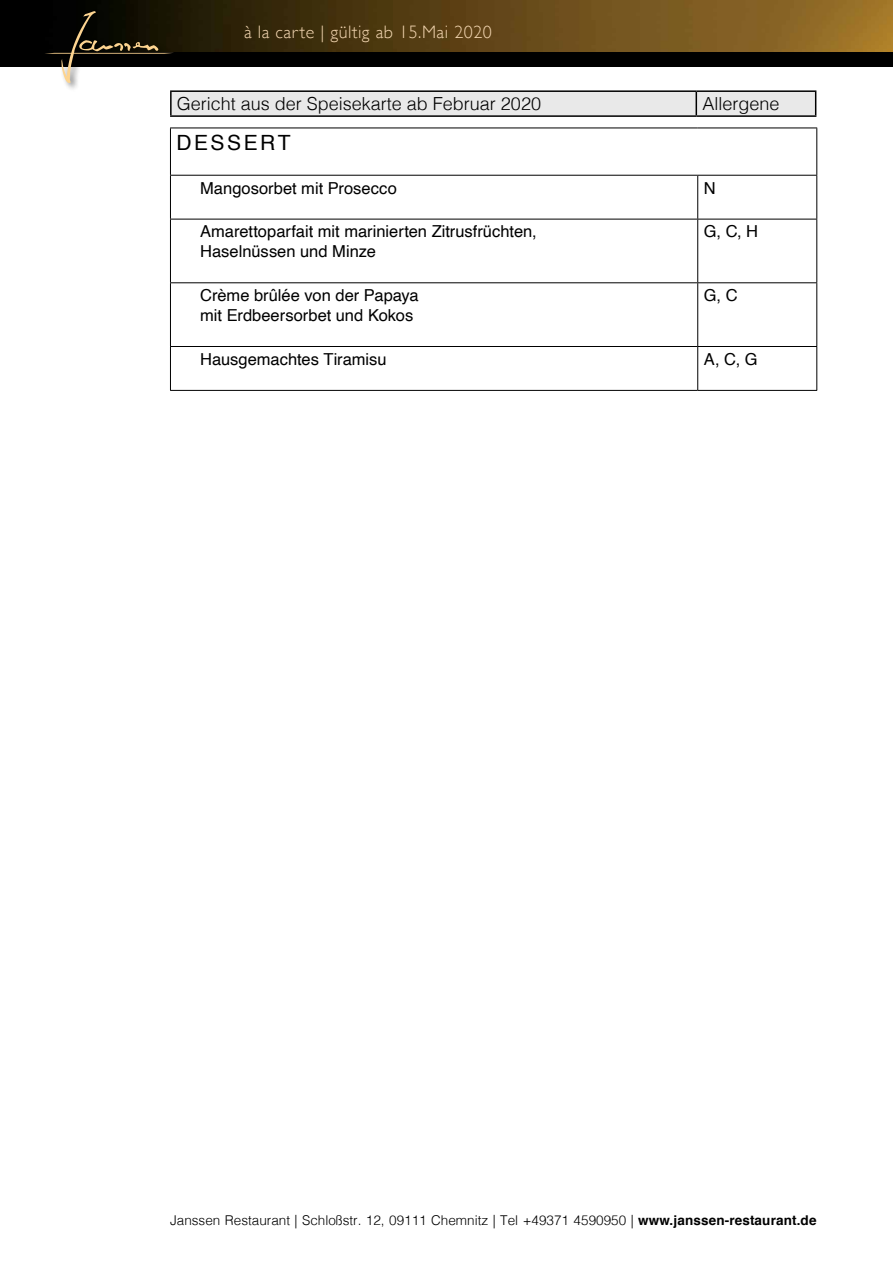
<style>
.page{position:relative;width:893px;height:1263px;background:#fff}
.page>*{position:absolute;margin:0;border:0;box-sizing:border-box;transform-origin:0 0}
.t1{font:21px "Helvetica";letter-spacing:.12em;color:#000}
.t2{font:300 18px "Helvetica";color:#000}
.t3{font:300 18px "Gill Sans";letter-spacing:.03em;color:#f3d6b1}
.t4{font:16.5px/19.8px "Helvetica";color:#000}
.t5{font:300 13.5px "Helvetica";color:#000}
.s1{font-weight:700}
</style>
<div class="page">
<img style="left:0;top:0;width:893px;height:52px">
<div style="left:0;top:52px;width:893px;height:14px;background:#000"></div>
<div style="left:44px;top:9px;width:138px;height:83px;background:#000;opacity:.5"></div>
<svg style="left:44px;top:11px;width:130px;height:72px"></svg>
<hr style="left:170px;top:128px;width:528px;height:1px;background:#000">
<hr style="left:170px;top:128px;width:1px;height:47px;background:#000">
<hr style="left:698px;top:128px;width:119px;height:1px;background:#000">
<hr style="left:816px;top:128px;width:1px;height:47px;background:#000">
<hr style="left:698px;top:175px;width:119px;height:1px;background:#000">
<hr style="left:816px;top:176px;width:1px;height:43px;background:#000">
<hr style="left:698px;top:219px;width:119px;height:1px;background:#000">
<hr style="left:816px;top:219px;width:1px;height:63px;background:#000">
<hr style="left:698px;top:282px;width:119px;height:1px;background:#000">
<hr style="left:816px;top:283px;width:1px;height:63px;background:#000">
<hr style="left:170px;top:347px;width:1px;height:43px;background:#000">
<hr style="left:698px;top:346px;width:119px;height:1px;background:#000">
<hr style="left:697px;top:347px;width:1px;height:43px;background:#000">
<hr style="left:816px;top:347px;width:1px;height:43px;background:#000">
<hr style="left:170px;top:390px;width:528px;height:1px;background:#000">
<hr style="left:698px;top:390px;width:119px;height:1px;background:#000">
<hr style="left:170px;top:175px;width:528px;height:1px;background:#000">
<hr style="left:170px;top:176px;width:1px;height:43px;background:#000">
<hr style="left:697px;top:176px;width:1px;height:43px;background:#000">
<hr style="left:170px;top:219px;width:528px;height:1px;background:#000">
<hr style="left:170px;top:219px;width:1px;height:63px;background:#000">
<hr style="left:697px;top:219px;width:1px;height:63px;background:#000">
<hr style="left:170px;top:282px;width:528px;height:1px;background:#000">
<hr style="left:170px;top:283px;width:1px;height:63px;background:#000">
<hr style="left:697px;top:283px;width:1px;height:63px;background:#000">
<hr style="left:170px;top:346px;width:528px;height:1px;background:#000">
<hr style="left:170px;top:90px;width:526px;height:2px;background:#000">
<hr style="left:170px;top:92px;width:2px;height:23px;background:#000">
<hr style="left:696px;top:90px;width:120px;height:2px;background:#000">
<div style="left:171px;top:91px;width:645px;height:24px;background:#e9e9e9"></div>
<hr style="left:170px;top:115px;width:526px;height:2px;background:#000">
<hr style="left:696px;top:115px;width:120px;height:2px;background:#000">
<p class="t3" style="left:244px;top:18px;width:249px">à la carte | gültig ab 15.Mai 2020</p>
<p class="t2" style="left:177px;top:88px;width:366px">Gericht aus der Speisekarte ab Februar 2020</p>
<p class="t2" style="left:702px;top:88px;width:79px">Allergene</p>
<p class="t1" style="left:176px;top:126px;width:116px">DESSERT</p>
<p class="t4" style="left:200px;top:178px;width:198px">Mangosorbet mit Prosecco</p>
<p class="t4" style="left:704px;top:178px;width:13px">N</p>
<p class="t4" style="left:200px;top:222px;width:338px">Amarettoparfait mit marinierten Zitrusfrüchten,<br>Haselnüssen und Minze</p>
<p class="t4" style="left:704px;top:222px;width:56px">G, C, H</p>
<p class="t4" style="left:200px;top:286px;width:220px">Crème brûlée von der Papaya mit Erdbeersorbet und Kokos</p>
<p class="t4" style="left:704px;top:286px;width:35px">G, C</p>
<p class="t4" style="left:200px;top:350px;width:188px">Hausgemachtes Tiramisu</p>
<p class="t4" style="left:704px;top:350px;width:55px">A, C, G</p>
<p class="t5" style="left:170px;top:1208px;width:648px">Janssen Restaurant | Schloßstr. 12, 09111 Chemnitz | Tel +49371 4590950 | <span class="s1">www.janssen-restaurant.de</span></p>
</div>
